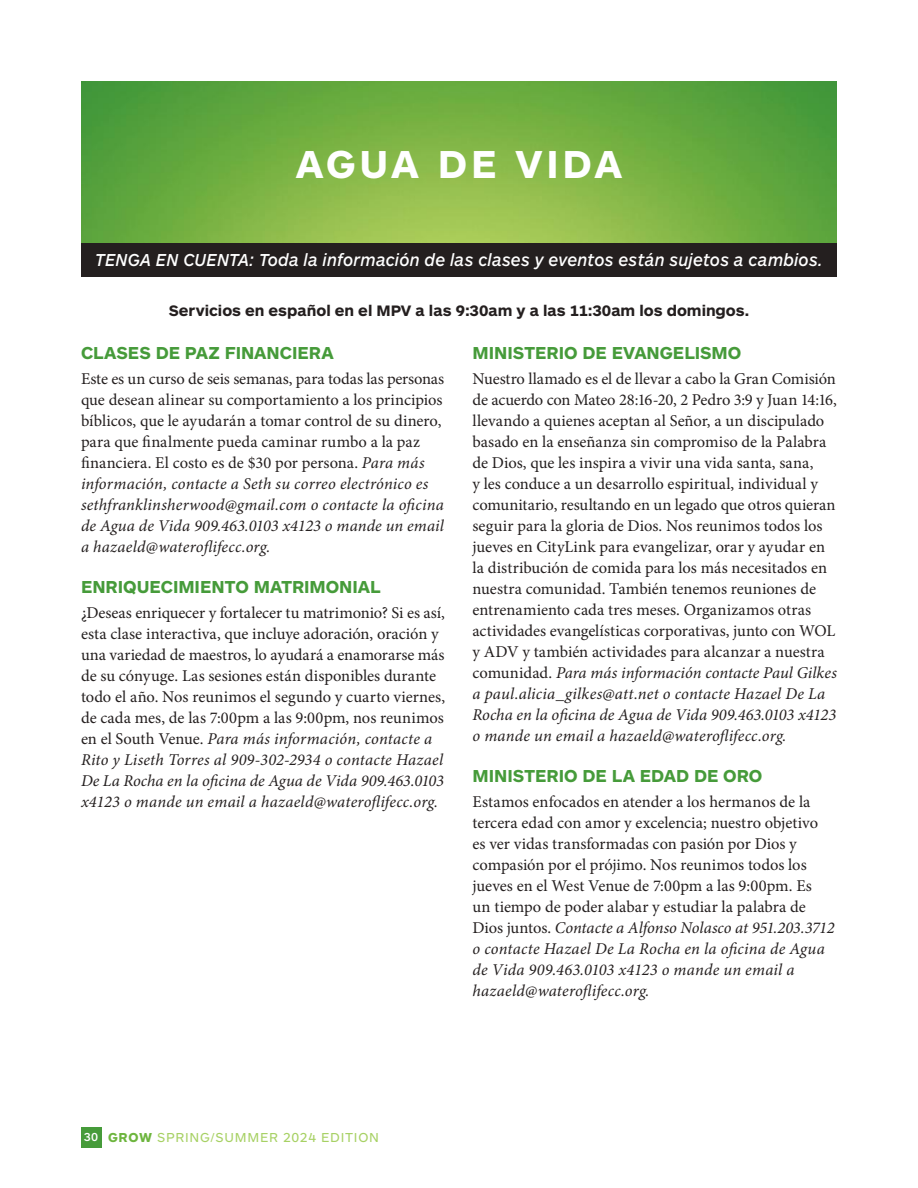
<style>
.page{position:relative;width:918px;height:1188px;background:#fff}
.page>*{position:absolute;margin:0;border:0;box-sizing:border-box;transform-origin:0 0}
.t1{font:700 40.5px "ARS Maquette Pro";letter-spacing:.09em;color:#fff}
.t2{font:700 18px "ARS Maquette Pro";letter-spacing:-.005em;color:#469b3a}
.t3{font:italic 500 18px "ARS Maquette Pro";letter-spacing:.01em;color:#fff;scale:.93 1}
.t4{font:16.5px/21px "Minion Pro";color:#241f1f}
.t5{font:700 15.75px "ARS Maquette Pro";color:#241f1f}
.t6{font:13.5px "ARS Maquette Pro";letter-spacing:.055em;color:#a7d164}
.s1{font-style:italic}
.s2{font-weight:500;font-size:12px;color:#fff}
.s3{font-weight:700;color:#6db53e}
</style>
<div class="page">
<div style="left:81px;top:1127px;width:20px;height:21px;background:#469b3a"></div>
<img style="left:81px;top:81px;width:756px;height:162px">
<div style="left:81px;top:243px;width:756px;height:34px;background:#241f1f"></div>
<h1 class="t1" style="left:296px;top:138px;width:328px">AGUA DE VIDA</h1>
<p class="t3" style="left:95px;top:248px;width:784px">TENGA EN CUENTA: Toda la información de las clases y eventos están sujetos a cambios.</p>
<p class="t5" style="left:169px;top:301px;width:582px">Servicios en español en el MPV a las 9:30am y a las 11:30am los domingos.</p>
<p class="t2" style="left:81px;top:341px;width:254px">CLASES DE PAZ FINANCIERA</p>
<p class="t4" style="left:81px;top:368px;width:365px">Este es un curso de seis semanas, para todas las personas que desean alinear su comportamiento a los principios bíblicos, que le ayudarán a tomar control de su dinero, para que finalmente pueda caminar rumbo a la paz financiera. El costo es de $30 por persona. <span class="s1">Para más información, contacte a Seth su correo electrónico es sethfranklinsherwood@gmail.com o contacte la oficina de Agua de Vida 909.463.0103 x4123 o mande un email a hazaeld@wateroflifecc.org.</span></p>
<p class="t2" style="left:81px;top:575px;width:301px">ENRIQUECIMIENTO MATRIMONIAL</p>
<p class="t4" style="left:81px;top:602px;width:366px">¿Deseas enriquecer y fortalecer tu matrimonio? Si es así, esta clase interactiva, que incluye adoración, oración y una variedad de maestros, lo ayudará a enamorarse más de su cónyuge. Las sesiones están disponibles durante todo el año. Nos reunimos el segundo y cuarto viernes, de cada mes, de las 7:00pm a las 9:00pm, nos reunimos en el South Venue. <span class="s1">Para más información, contacte a Rito y Liseth Torres al 909-302-2934 o contacte Hazael De La Rocha en la oficina de Agua de Vida 909.463.0103 x4123 o mande un email a hazaeld@wateroflifecc.org.</span></p>
<p class="t2" style="left:472px;top:341px;width:270px">MINISTERIO DE EVANGELISMO</p>
<p class="t4" style="left:472px;top:368px;width:366px">Nuestro llamado es el de llevar a cabo la Gran Comisión de acuerdo con Mateo 28:16-20, 2 Pedro 3:9 y Juan 14:16, llevando a quienes aceptan al Señor, a un discipulado basado en la enseñanza sin compromiso de la Palabra de Dios, que les inspira a vivir una vida santa, sana,<br>y les conduce a un desarrollo espiritual, individual y comunitario, resultando en un legado que otros quieran seguir para la gloria de Dios. Nos reunimos todos los jueves en CityLink para evangelizar, orar y ayudar en la distribución de comida para los más necesitados en nuestra comunidad. También tenemos reuniones de entrenamiento cada tres meses. Organizamos otras actividades evangelísticas corporativas, junto con WOL y ADV y también actividades para alcanzar a nuestra comunidad. <span class="s1">Para más información contacte Paul Gilkes a paul.alicia_gilkes@att.net o contacte Hazael De La Rocha en la oficina de Agua de Vida 909.463.0103 x4123 o mande un email a hazaeld@wateroflifecc.org.</span></p>
<p class="t2" style="left:472px;top:764px;width:291px">MINISTERIO DE LA EDAD DE ORO</p>
<p class="t4" style="left:472px;top:791px;width:364px">Estamos enfocados en atender a los hermanos de la tercera edad con amor y excelencia; nuestro objetivo es ver vidas transformadas con pasión por Dios y compasión por el prójimo. Nos reunimos todos los jueves en el West Venue de 7:00pm a las 9:00pm. Es<br>un tiempo de poder alabar y estudiar la palabra de Dios juntos. <span class="s1">Contacte a Alfonso Nolasco at 951.203.3712 o contacte Hazael De La Rocha en la oficina de Agua de Vida 909.463.0103 x4123 o mande un email a hazaeld@wateroflifecc.org.</span></p>
<p class="t6" style="left:84px;top:1129px;width:297px"><span class="s2">30</span> <span class="s3">GROW</span> SPRING/SUMMER 2024 EDITION</p>
</div>
